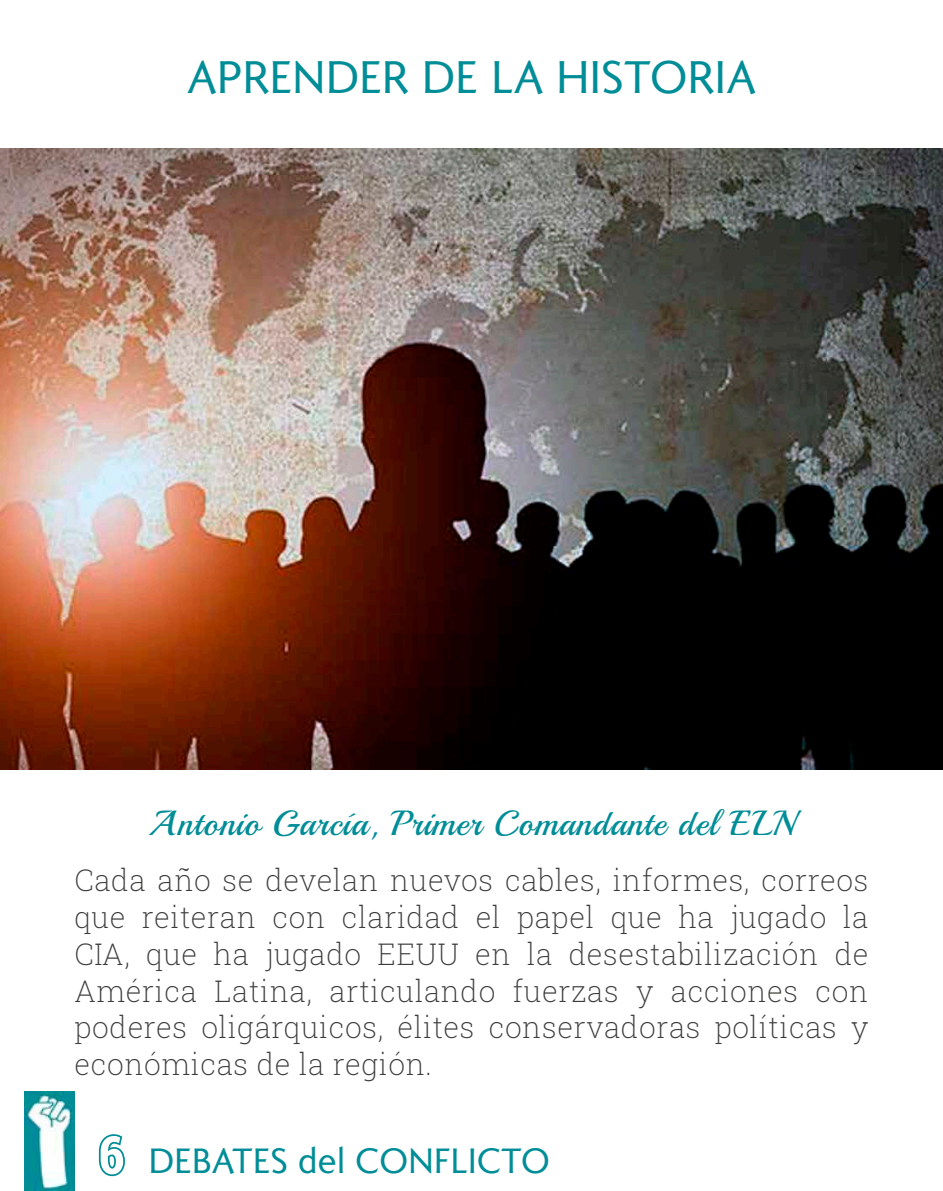
<style>
.page{position:relative;width:943px;height:1191px;background:#fff}
.page>*{position:absolute;margin:0;border:0;box-sizing:border-box;transform-origin:0 0}
.t1{font:45.5px "Romanica";letter-spacing:.01em;color:#008d97}
.t2{font:35px "Playball";letter-spacing:.025em;color:#008d97}
.t3{font:35px "Romanica";letter-spacing:.01em;color:#008d97}
.t4{font:200 29.75px/36.8px "Roboto Slab";letter-spacing:.02em;color:#3c3c3a;text-align:justify}
.s1{font-family:"Roboto Condensed";font-weight:700;font-size:52.5px}
</style>
<div class="page">
<img style="left:0;top:149px;width:943px;height:620px">
<img style="left:25px;top:1091px;width:49px;height:100px">
<h1 class="t1" style="left:187px;top:47px;width:570px">APRENDER DE LA HISTORIA</h1>
<p class="t2" style="left:148px;top:802px;width:647px">Antonio García, Primer Comandante del ELN</p>
<p class="t4" style="left:74px;top:861px;width:795px">Cada año se develan nuevos cables, informes, correos que reiteran con claridad el papel que ha jugado la CIA, que ha jugado EEUU en la desestabilización de América Latina, articulando fuerzas y acciones con poderes oligárquicos, élites conservadoras políticas y económicas de la región.</p>
<p class="t3" style="left:99px;top:1137px;width:453px"><span class="s1">6</span> DEBATES del CONFLICTO</p>
</div>
